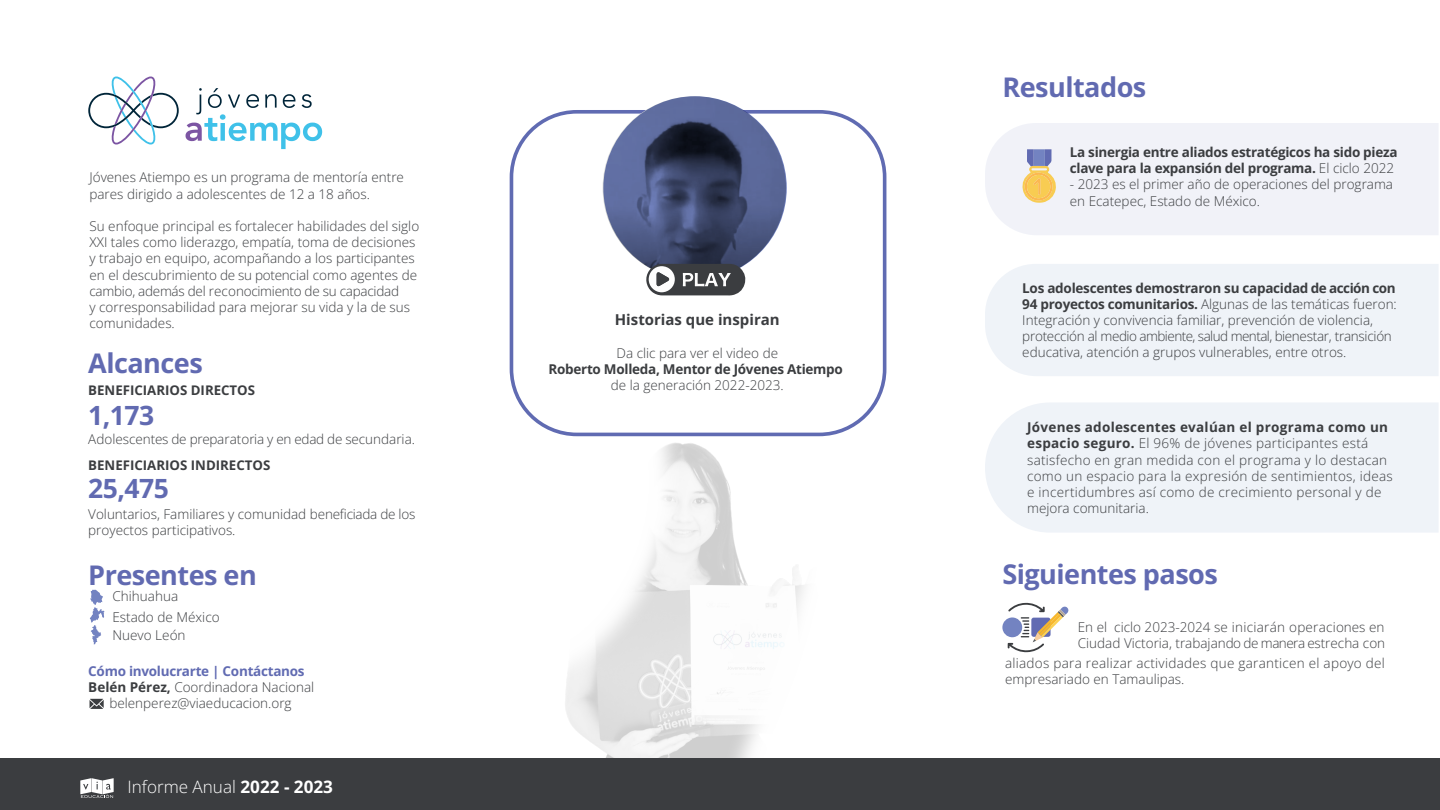
<style>
.page{position:relative;width:1440px;height:810px;background:#fff}
.page>*{position:absolute;margin:0;border:0;box-sizing:border-box;transform-origin:0 0}
.t1{font:700 27.08px "Open Sans";letter-spacing:-.02em;color:#616ab1}
.t2{font:700 26.47px "Open Sans";letter-spacing:-.02em;color:#616ab1}
.t3{font:300 17.1px "Open Sans";color:#fff}
.t4{font:700 15px "Open Sans";color:#3b3d40}
.t5{font:300 13.5px/16.2px "Open Sans";color:#3b3d40}
.t6{font:300 13.5px/16.2px "Open Sans";letter-spacing:.02em;color:#3b3d40}
.t7{font:700 13.5px/16.2px "Open Sans";letter-spacing:-.02em;color:#3b3d40}
.t8{font:700 13.5px "Open Sans";letter-spacing:-.02em;color:#616bb2}
.t9{font:700 13.27px "Open Sans";color:#3b3d40}
.s1{font-weight:700}
.s2{font-weight:300}
</style>
<div class="page">
<img style="left:548px;top:427px;width:297px;height:332px">
<img style="left:708px;top:475px;width:270px;height:284px">
<img style="left:509px;top:318px;width:187px;height:389px">
<div style="left:985px;top:123px;width:453px;height:112px;background:#f1f2f8"></div>
<div style="left:985px;top:264px;width:453px;height:112px;background:#eff3f8"></div>
<div style="left:985px;top:403px;width:453px;height:129px;background:#eff3f8"></div>
<svg style="left:88px;top:77px;width:91px;height:68px"></svg>
<svg style="left:186px;top:88px;width:136px;height:61px"></svg>
<div style="left:1002px;top:617px;width:20px;height:20px;background:#7383c1;border-radius:50%"></div>
<svg style="left:1008px;top:603px;width:61px;height:49px"></svg>
<svg style="left:1022px;top:149px;width:35px;height:54px"></svg>
<div style="left:510px;top:110px;width:376px;height:326px;border:4px solid #606bb2;border-radius:65px"></div>
<div style="left:0;top:759px;width:1440px;height:51px;background:#3b3d40"></div>
<svg style="left:80px;top:778px;width:34px;height:20px"></svg>
<svg style="left:90px;top:590px;width:14px;height:54px"></svg>
<img style="left:603px;top:96px;width:183px;height:169px">
<svg style="left:603px;top:96px;width:184px;height:184px;background:#47537a"></svg>
<svg style="left:645px;top:264px;width:101px;height:32px"></svg>
<svg style="left:90px;top:699px;width:14px;height:10px"></svg>
<p class="t5" style="left:89px;top:169px;width:316px">Jóvenes Atiempo es un programa de mentoría entre pares dirigido a adolescentes de 12 a 18 años.</p>
<p class="t5" style="left:89px;top:218px;width:331px">Su enfoque principal es fortalecer habilidades del siglo XXI tales como liderazgo, empatía, toma de decisiones y trabajo en equipo, acompañando a los participantes en el descubrimiento de su potencial como agentes de cambio, además del reconocimiento de su capacidad<br>y corresponsabilidad para mejorar su vida y la de sus comunidades.</p>
<h1 class="t1" style="left:88px;top:344px;width:116px">Alcances</h1>
<p class="t9" style="left:88px;top:381px;width:168px">BENEFICIARIOS DIRECTOS</p>
<h2 class="t2" style="left:88px;top:397px;width:68px">1,173</h2>
<p class="t5" style="left:88px;top:431px;width:328px">Adolescentes de preparatoria y en edad de secundaria.</p>
<p class="t9" style="left:88px;top:455px;width:184px">BENEFICIARIOS INDIRECTOS</p>
<h2 class="t2" style="left:88px;top:469px;width:82px">25,475</h2>
<p class="t5" style="left:88px;top:505px;width:329px">Voluntarios, Familiares y comunidad beneficiada de los proyectos participativos.</p>
<h1 class="t1" style="left:88px;top:556px;width:170px">Presentes en</h1>
<p class="t5" style="left:112px;top:607px;width:109px;line-height:18.5px">Estado de México<br>Nuevo León</p>
<p class="t5" style="left:112px;top:588px;width:67px">Chihuahua</p>
<p class="t8" style="left:88px;top:661px;width:218px">Cómo involucrarte | Contáctanos</p>
<p class="t5" style="left:88px;top:679px;width:227px"><span class="s1">Belén Pérez,</span> Coordinadora Nacional</p>
<p class="t5" style="left:109px;top:695px;width:184px">belenperez@viaeducacion.org</p>
<p class="t3" style="left:127px;top:775px;width:207px">Informe Anual <span class="s1">2022 - 2023</span></p>
<p class="t4" style="left:615px;top:309px;width:166px">Historias que inspiran</p>
<p class="t5" style="left:616px;top:344px;width:163px">Da clic para ver el video de</p>
<p class="t7" style="left:549px;top:361px;width:296px">Roberto Molleda, Mentor de Jóvenes Atiempo</p>
<p class="t5" style="left:611px;top:377px;width:174px">de la generación 2022-2023.</p>
<h1 class="t1" style="left:1002px;top:69px;width:145px">Resultados</h1>
<p class="t7" style="left:1070px;top:144px;width:329px">La sinergia entre aliados estratégicos ha sido pieza clave para la expansión del programa. <span class="s2">El ciclo 2022</span></p>
<p class="t5" style="left:1070px;top:176px;width:325px">- 2023 es el primer año de operaciones del programa en Ecatepec, Estado de México.</p>
<p class="t5" style="left:1022px;top:279px;width:376px"><span class="s1">Los adolescentes demostraron su capacidad de acción con 94 proyectos comunitarios.</span> Algunas de las temáticas fueron:<br>Integración y convivencia familiar, prevención de violencia, protección al medio ambiente, salud mental, bienestar, transición educativa, atención a grupos vulnerables, entre otros.</p>
<p class="t6" style="left:1027px;top:419px;width:367px"><span class="s1">Jóvenes adolescentes evalúan el programa como un espacio seguro.</span> El 96% de jóvenes participantes está satisfecho en gran medida con el programa y lo destacan como un espacio para la expresión de sentimientos, ideas e incertidumbres así como de crecimiento personal y de mejora comunitaria.</p>
<h1 class="t1" style="left:1002px;top:556px;width:217px">Siguientes pasos</h1>
<p class="t5" style="left:1078px;top:619px;width:309px">En el ciclo 2023-2024 se iniciarán operaciones en<br>Ciudad Victoria, trabajando de manera estrecha con</p>
<p class="t6" style="left:1005px;top:654px;width:381px">aliados para realizar actividades que garanticen el apoyo del empresariado en Tamaulipas.</p>
</div>
